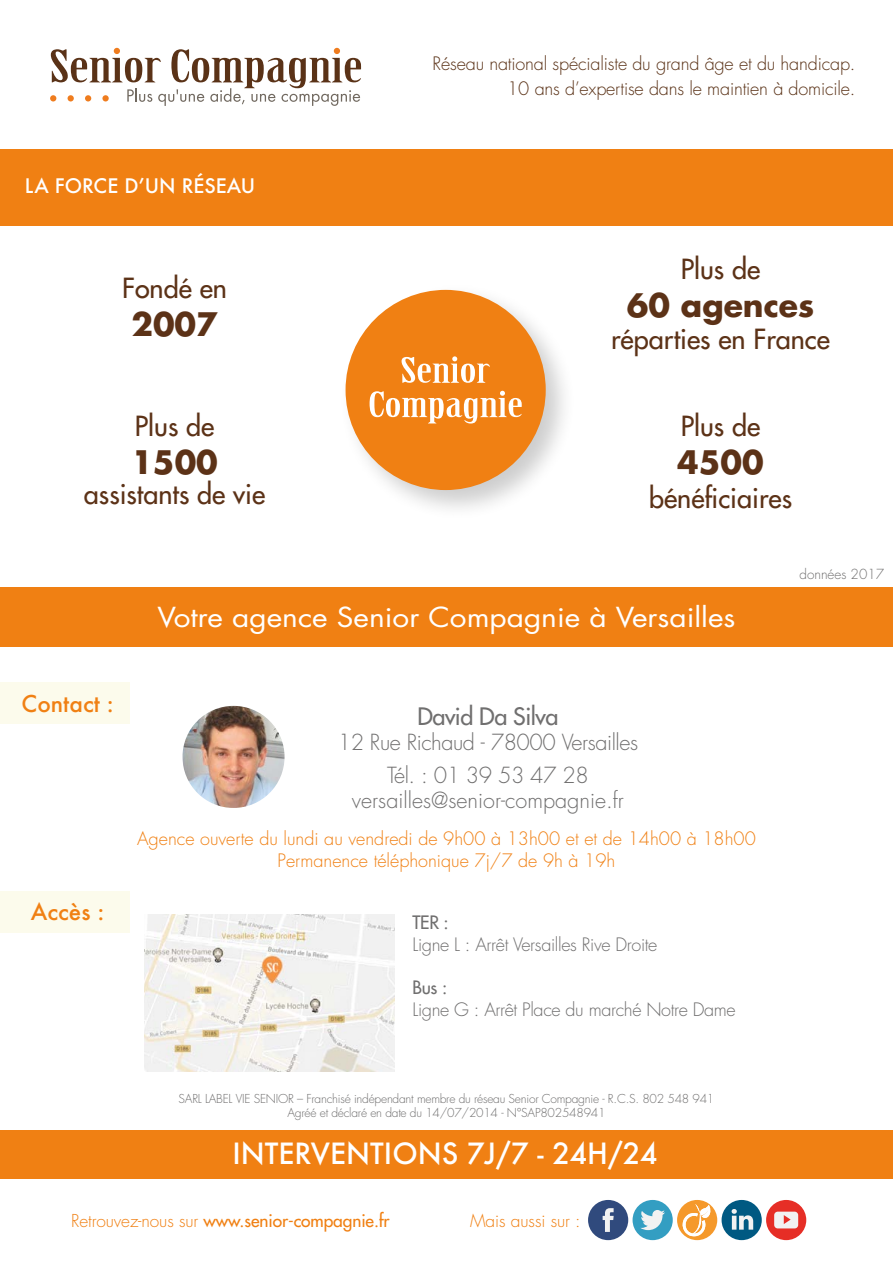
<style>
.page{position:relative;width:893px;height:1263px;background:#fff}
.page>*{position:absolute;margin:0;border:0;box-sizing:border-box;transform-origin:0 0}
.t1{font:700 31.5px "Futura LT";color:#5c3217}
.t2{font:500 28.5px "Futura";color:#fff}
.t3{font:27px "Futura LT";color:#5c3217}
.t4{font:26.85px "Futura LT";color:#fff;scale:1.11 1}
.t5{font:500 23.4px "Futura Std";letter-spacing:-.02em;color:#706f6f}
.t6{font:500 22.5px "Futura";color:#f08013}
.t7{font:300 21.6px/32.4px "Futura Std";letter-spacing:-.02em;color:#706f6f;text-align:center}
.t8{font:300 21.6px "Futura Std";color:#706f6f}
.t9{font:500 19.5px "Futura";color:#fff}
.t10{font:300 18px/21.6px "Futura Std";color:#f08013;text-align:center}
.t11{font:300 18px/25.2px "Futura LT";letter-spacing:-.01em;color:#5a3217;text-align:right}
.t12{font:300 18px "Futura Std";letter-spacing:-.02em;color:#706f6f}
.t13{font:500 18px "Futura Std";letter-spacing:-.02em;color:#706f6f}
.t14{font:500 17.4px "Futura Std";letter-spacing:-.005em;color:#f08013}
.t15{font:300 17.4px "Futura Std";letter-spacing:-.005em;color:#f08013}
.t16{font:300 13.5px "Futura LT";color:#706f6f}
.t17{font:300 12px/14.4px "Futura Std";letter-spacing:-.02em;color:#706f6f;text-align:center}
.s1{font-weight:300}
</style>
<div class="page">
<div style="left:0;top:1130px;width:893px;height:49px;background:#f08013"></div>
<svg style="left:50px;top:48px;width:311px;height:58px"></svg>
<div style="left:102px;top:95px;width:7px;height:6px;background:#ef7c1e;border-radius:50%"></div>
<div style="left:0;top:149px;width:893px;height:76px;background:#f08013"></div>
<div style="left:0;top:587px;width:893px;height:60px;background:#f08013"></div>
<img style="left:145px;top:914px;width:249px;height:157px">
<img style="left:182px;top:706px;width:103px;height:102px;border-radius:51px">
<div style="left:0;top:682px;width:129px;height:42px;background:#fcfbec"></div>
<div style="left:0;top:891px;width:129px;height:41px;background:#fcfbec"></div>
<div style="left:339px;top:283px;width:237px;height:238px;background:#000;opacity:.2"></div>
<div style="left:346px;top:290px;width:200px;height:200px;background:#f08013;border-radius:50%"></div>
<svg style="left:370px;top:391px;width:152px;height:32px"></svg>
<svg style="left:402px;top:356px;width:88px;height:27px"></svg>
<div style="left:588px;top:1200px;width:40px;height:40px;background:#304a7d;border-radius:50%"></div>
<svg style="left:603px;top:1208px;width:11px;height:24px"></svg>
<div style="left:633px;top:1200px;width:40px;height:40px;background:#339ec2;border-radius:50%"></div>
<svg style="left:640px;top:1210px;width:25px;height:20px"></svg>
<div style="left:766px;top:1200px;width:40px;height:40px;background:#e62e26;border-radius:50%"></div>
<svg style="left:774px;top:1211px;width:24px;height:17px"></svg>
<div style="left:722px;top:1200px;width:40px;height:40px;background:#005982;border-radius:50%"></div>
<svg style="left:732px;top:1209px;width:21px;height:20px"></svg>
<div style="left:677px;top:1200px;width:40px;height:40px;background:#f5992b;border-radius:50%"></div>
<svg style="left:682px;top:1204px;width:29px;height:32px"></svg>
<h3 class="t9" style="left:25px;top:173px;width:232px">LA FORCE D’UN RÉSEAU</h3>
<h3 class="t3" style="left:122px;top:270px;width:106px">Fondé en</h3>
<h1 class="t1" style="left:131px;top:303px;width:88px">2007</h1>
<h3 class="t3" style="left:135px;top:408px;width:81px">Plus de</h3>
<h1 class="t1" style="left:131px;top:441px;width:88px">1500</h1>
<h3 class="t3" style="left:84px;top:476px;width:183px">assistants de vie</h3>
<h3 class="t11" style="left:433px;top:51px;width:424px">Réseau national spécialiste du grand âge et du handicap.<br>10 ans d’expertise dans le maintien à domicile.</h3>
<h3 class="t3" style="left:681px;top:251px;width:81px">Plus de</h3>
<h1 class="t1" style="left:627px;top:284px;width:189px">60 agences</h1>
<h3 class="t3" style="left:611px;top:322px;width:220px">réparties en France</h3>
<h3 class="t3" style="left:681px;top:408px;width:81px">Plus de</h3>
<h1 class="t1" style="left:677px;top:441px;width:88px">4500</h1>
<h3 class="t3" style="left:649px;top:481px;width:144px">bénéficiaires</h3>
<p class="t16" style="left:799px;top:566px;width:86px">données 2017</p>
<h3 class="t6" style="left:22px;top:688px;width:94px">Contact :</h3>
<h3 class="t6" style="left:31px;top:896px;width:75px">Accès :</h3>
<h3 class="t4" style="left:158px;top:600px;width:522px">Votre agence Senior Compagnie à Versailles</h3>
<h3 class="t5" style="left:417px;top:702px;width:143px">David Da Silva</h3>
<h3 class="t7" style="left:338px;top:727px;width:302px">12 Rue Richaud - 78000 Versailles<br>Tél. : 01 39 53 47 28</h3>
<h3 class="t8" style="left:352px;top:787px;width:274px">versailles@senior-compagnie.fr</h3>
<h3 class="t10" style="left:137px;top:828px;width:620px">Agence ouverte du lundi au vendredi de 9h00 à 13h00 et et de 14h00 à 18h00<br>Permanence téléphonique 7j/7 de 9h à 19h</h3>
<h3 class="t13" style="left:412px;top:911px;width:38px">TER :</h3>
<h3 class="t12" style="left:412px;top:933px;width:246px">Ligne L : Arrêt Versailles Rive Droite</h3>
<h3 class="t13" style="left:412px;top:976px;width:36px">Bus :</h3>
<h3 class="t12" style="left:412px;top:998px;width:325px">Ligne G : Arrêt Place du marché Notre Dame</h3>
<p class="t17" style="left:179px;top:1092px;width:537px">SARL LABEL VIE SENIOR – Franchisé indépendant membre du réseau Senior Compagnie - R.C.S. 802 548 941<br>Agréé et déclaré en date du 14/07/2014 - N°SAP802548941</p>
<h2 class="t2" style="left:232px;top:1134px;width:427px">INTERVENTIONS 7J/7 - 24H/24</h2>
<h3 class="t14" style="left:71px;top:1210px;width:320px"><span class="s1">Retrouvez-nous sur</span> www.senior-compagnie.fr</h3>
<h3 class="t15" style="left:470px;top:1210px;width:112px">Mais aussi sur :</h3>
</div>
